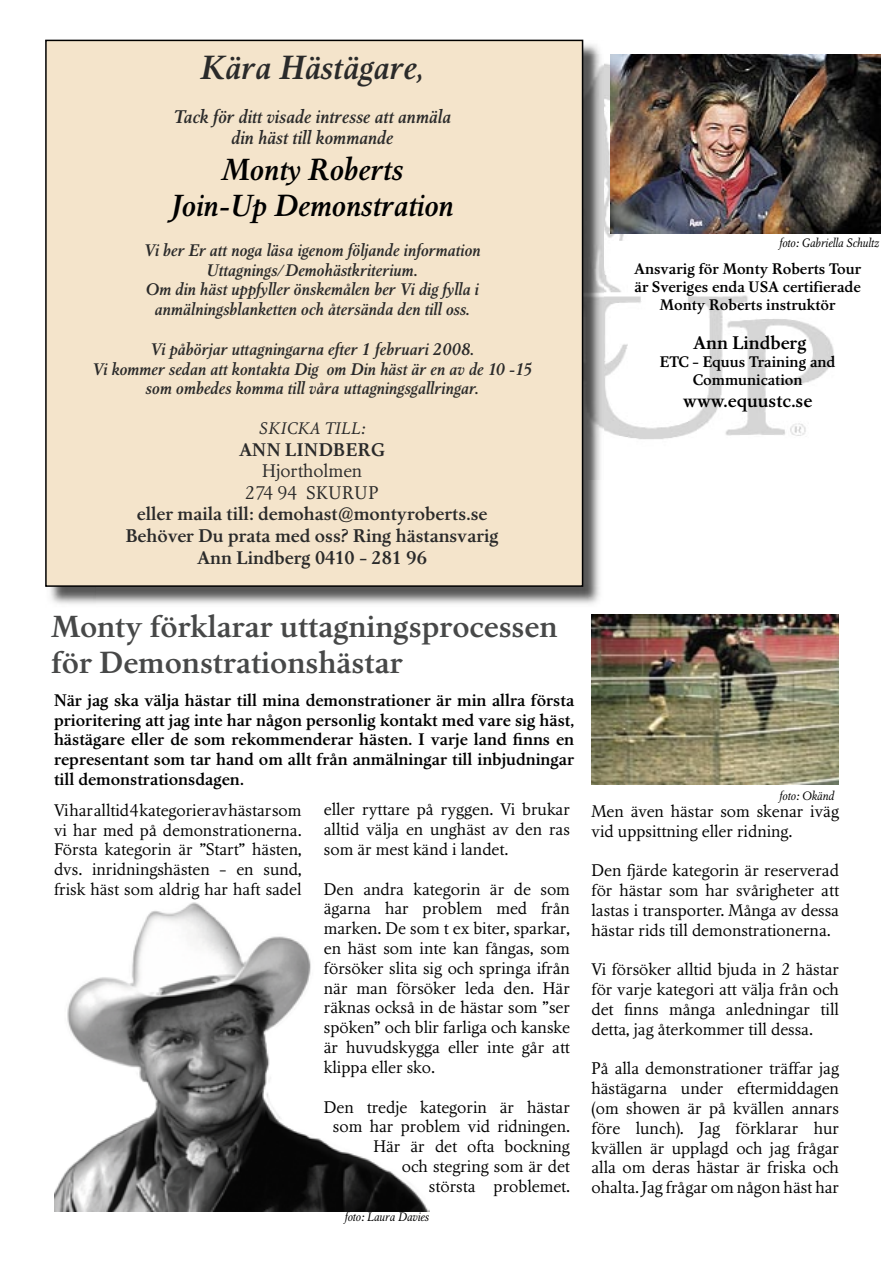
<style>
.page{position:relative;width:893px;height:1263px;background:#fff}
.page>*{position:absolute;margin:0;border:0;box-sizing:border-box;transform-origin:0 0}
.t1{font:italic 500 33px "Nordling BQ";color:#2a2a2a}
.t2{font:500 30px/36px "Nordling BQ";color:#474848}
.t3{font:italic 500 30px/36px "Nordling BQ";color:#000;text-align:center}
.t4{font:500 18px/21.6px "Nordling BQ";color:#2a2a2a;text-align:center}
.t5{font:italic 500 18px/21.6px "Nordling BQ";color:#2a2a2a;text-align:center}
.t6{font:500 18px "Nordling BQ";color:#000}
.t7{font:18px/21.6px "Nordling BQ";color:#2a2a2a;text-align:center}
.t8{font:500 18px "Nordling BQ";letter-spacing:.04em;color:#2a2a2a}
.t9{font:16.5px/19.8px "Nordling BQ";color:#000;text-align:justify}
.t10{font:italic 500 16.5px/19.8px "Nordling BQ";color:#2a2a2a;text-align:center}
.t11{font:500 16.5px/19.8px "Nordling BQ";color:#000;text-align:justify}
.t12{font:italic 16.5px "Nordling BQ";letter-spacing:.04em;color:#2a2a2a}
.t13{font:500 15px/18px "Nordling BQ";color:#000;text-align:center}
.t14{font:italic 12px "Nordling BQ";color:#000}
</style>
<div class="page">
<img style="left:583px;top:54px;width:251px;height:398px">
<img style="left:54px;top:902px;width:375px;height:310px">
<img style="left:583px;top:40px;width:21px;height:53px">
<img style="left:50px;top:587px;width:46px;height:17px">
<img style="left:96px;top:452px;width:505px;height:152px">
<div style="left:45px;top:40px;width:538px;height:547px;background:#f4e4cb"></div>
<img style="left:591px;top:615px;width:248px;height:170px">
<img style="left:611px;top:54px;width:270px;height:180px">
<h1 class="t1" style="left:200px;top:49px;width:225px">Kära Hästägare,</h1>
<p class="t5" style="left:173px;top:106px;width:279px">Tack för ditt visade intresse att anmäla din häst till kommande</p>
<h2 class="t3" style="left:171px;top:152px;width:284px">Monty Roberts<br>Join-Up Demonstration</h2>
<p class="t10" style="left:144px;top:241px;width:338px">Vi ber Er att noga läsa igenom följande information Uttagnings/Demohästkriterium.<br>Om din häst uppfyller önskemålen ber Vi dig fylla i anmälningsblanketten och återsända den till oss.</p>
<p class="t10" style="left:92px;top:340px;width:442px">Vi påbörjar uttagningarna efter 1 februari 2008.<br>Vi kommer sedan att kontakta Dig om Din häst är en av de 10 -15 som ombedes komma till våra uttagningsgallringar.</p>
<p class="t12" style="left:259px;top:419px;width:107px">SKICKA TILL:</p>
<p class="t8" style="left:239px;top:439px;width:147px">ANN LINDBERG</p>
<p class="t7" style="left:246px;top:461px;width:134px">Hjortholmen<br>274 94 SKURUP</p>
<p class="t4" style="left:126px;top:504px;width:374px">eller maila till: demohast@montyroberts.se<br>Behöver Du prata med oss? Ring hästansvarig<br>Ann Lindberg 0410 - 281 96</p>
<p class="t14" style="left:779px;top:236px;width:102px">foto: Gabriella Schultz</p>
<p class="t13" style="left:634px;top:260px;width:229px">Ansvarig för Monty Roberts Tour är Sveriges enda USA certifierade<br>Monty Roberts instruktör</p>
<p class="t6" style="left:693px;top:333px;width:115px">Ann Lindberg</p>
<p class="t13" style="left:660px;top:354px;width:177px">ETC - Equus Training and<br>Communication</p>
<p class="t6" style="left:683px;top:390px;width:131px">www.equustc.se</p>
<h2 class="t2" style="left:51px;top:610px;width:508px">Monty förklarar uttagningsprocessen för Demonstrationshästar</h2>
<p class="t11" style="left:54px;top:691px;width:522px">När jag ska välja hästar till mina demonstrationer är min allra första prioritering att jag inte har någon personlig kontakt med vare sig häst, hästägare eller de som rekommenderar hästen. I varje land finns en representant som tar hand om allt från anmälningar till inbjudningar till demonstrationsdagen.</p>
<p class="t9" style="left:54px;top:801px;width:249px">Vi har alltid 4 kategorier av hästar som vi har med på demonstrationerna.<br>Första kategorin är ”Start” hästen, dvs. inridningshästen - en sund, frisk häst som aldrig har haft sadel</p>
<p class="t9" style="left:324px;top:800px;width:247px">eller ryttare på ryggen. Vi brukar alltid välja en unghäst av den ras som är mest känd i landet.</p>
<p class="t9" style="left:324px;top:880px;width:248px">Den andra kategorin är de som ägarna har problem med från marken. De som t ex biter, sparkar, en häst som inte kan fångas, som försöker slita sig och springa ifrån när man försöker leda den. Här räknas också in de hästar som ”ser spöken” och blir farliga och kanske är huvudskygga eller inte går att klippa eller sko.</p>
<p class="t9" style="left:324px;top:1097px;width:248px;text-align:right">Den tredje kategorin är hästar som har problem vid ridningen.<br>Här är det ofta bockning<br>och stegring som är det<br>största problemet.</p>
<p class="t14" style="left:345px;top:1210px;width:86px">foto: Laura Davies</p>
<p class="t14" style="left:780px;top:789px;width:56px">foto: Okänd</p>
<p class="t9" style="left:591px;top:802px;width:249px">Men även hästar som skenar iväg vid uppsittning eller ridning.</p>
<p class="t9" style="left:591px;top:861px;width:249px">Den fjärde kategorin är reserverad för hästar som har svårigheter att lastas i transporter. Många av dessa hästar rids till demonstrationerna.</p>
<p class="t9" style="left:591px;top:960px;width:249px">Vi försöker alltid bjuda in 2 hästar för varje kategori att välja från och det finns många anledningar till detta, jag återkommer till dessa.</p>
<p class="t9" style="left:591px;top:1059px;width:249px">På alla demonstrationer träffar jag hästägarna under eftermiddagen (om showen är på kvällen annars före lunch). Jag förklarar hur kvällen är upplagd och jag frågar alla om deras hästar är friska och ohalta. Jag frågar om någon häst har</p>
</div>
